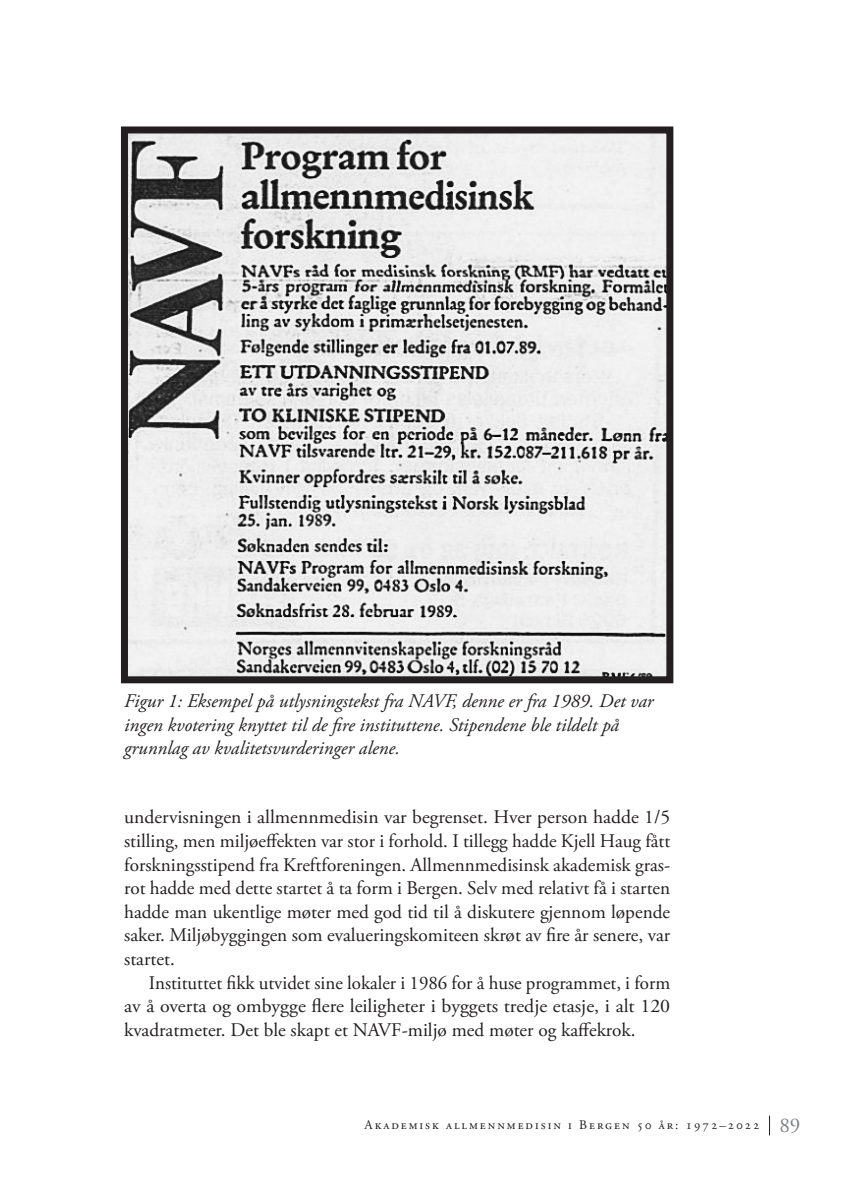
<style>
.page{position:relative;width:844px;height:1191px;background:#fff}
.page>*{position:absolute;margin:0;border:0;box-sizing:border-box;transform-origin:0 0}
.t1{font:19.25px/23.6px "Adobe Garamond Pro";color:#231f20;text-align:justify}
.t2{font:italic 19.25px/23.6px "Adobe Garamond Pro";color:#231f20}
.t3{font:13.12px "Adobe Garamond Pro";letter-spacing:.15em;color:#231f20}
.s1{font-size:21px;color:#808285}
</style>
<div class="page">
<svg style="left:769px;top:1115px;width:1px;height:20px"></svg>
<img style="left:129px;top:134px;width:536px;height:541px">
<div style="left:121px;top:126px;width:552px;height:557px;border:7px solid #231f20"></div>
<p class="t2" style="left:124px;top:690px;width:530px">Figur 1: Eksempel på utlysningstekst fra NAVF, denne er fra 1989. Det var ingen kvotering knyttet til de fire instituttene. Stipendene ble tildelt på grunnlag av kvalitetsvurderinger alene.</p>
<p class="t1" style="left:124px;top:806px;width:547px">undervisningen i allmennmedisin var begrenset. Hver person hadde 1/5 stilling, men miljøeffekten var stor i forhold. I tillegg hadde Kjell Haug fått forskningsstipend fra Kreftforeningen. Allmennmedisinsk akademisk gras&shy;rot hadde med dette startet å ta form i Bergen. Selv med relativt få i starten hadde man ukentlige møter med god tid til å diskutere gjennom løpende saker. Miljøbyggingen som evalueringskomiteen skrøt av fire år senere, var startet.</p>
<p class="t1" style="left:124px;top:971px;width:547px;text-indent:25px">Instituttet fikk utvidet sine lokaler i 1986 for å huse programmet, i form av å overta og ombygge flere leiligheter i byggets tredje etasje, i alt 120 kvadratmeter. Det ble skapt et NAVF-miljø med møter og kaffekrok.</p>
<p class="t3" style="left:364px;top:1117px;width:437px">Akademisk allmennmedisin i Bergen 50 år: 1972–2022 <span class="s1">89</span></p>
</div>
